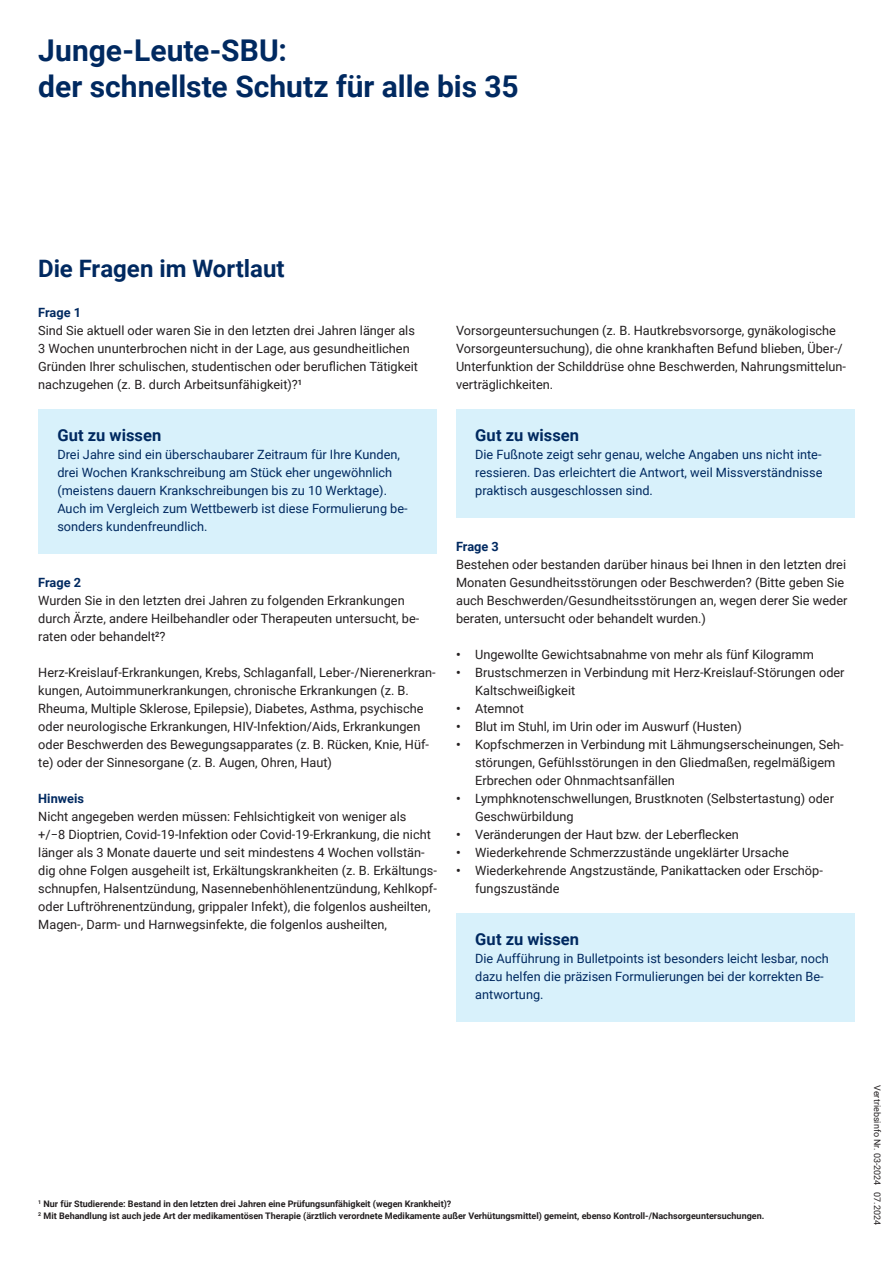
<style>
.page{position:relative;width:893px;height:1263px;background:#fff}
.page>*{position:absolute;margin:0;border:0;box-sizing:border-box;transform-origin:0 0}
.t1{font:700 30px/36px "Roboto";color:#002960}
.t2{font:700 24px "Roboto";color:#002960}
.t3{font:700 16.5px "Roboto";color:#002960}
.t4{font:12.75px/18px "Roboto";color:#231f20}
.t5{font:12.75px/18px "Roboto";color:#002960}
.t6{font:700 12.75px "Roboto";color:#002960}
.t7{font:700 9px/12px "Roboto";color:#231f20}
.t8{font:9px "Roboto";color:#231f20}
.s1{font-weight:700}
</style>
<div class="page">
<div style="left:38px;top:409px;width:399px;height:144px;background:#d8f1fb"></div>
<div style="left:456px;top:409px;width:399px;height:108px;background:#d8f1fb"></div>
<div style="left:456px;top:913px;width:399px;height:108px;background:#d8f1fb"></div>
<h1 class="t1" style="left:38px;top:31px;width:482px">Junge-Leute-SBU:<br>der schnellste Schutz für alle bis 35</h1>
<h2 class="t2" style="left:38px;top:252px;width:248px">Die Fragen im Wortlaut</h2>
<p class="t6" style="left:38px;top:303px;width:44px">Frage 1</p>
<p class="t4" style="left:38px;top:321px;width:381px">Sind Sie aktuell oder waren Sie in den letzten drei Jahren länger als 3 Wochen ununterbrochen nicht in der Lage, aus gesundheitlichen Gründen Ihrer schulischen, studentischen oder beruflichen Tätigkeit nachzugehen (z. B. durch Arbeitsunfähigkeit)?<sup>1</sup></p>
<p class="t3" style="left:57px;top:423px;width:106px">Gut zu wissen</p>
<p class="t5" style="left:57px;top:445px;width:352px">Drei Jahre sind ein überschaubarer Zeitraum für Ihre Kunden, drei Wochen Krankschreibung am Stück eher ungewöhnlich (meistens dauern Krankschreibungen bis zu 10 Werktage).<br>Auch im Vergleich zum Wettbewerb ist diese Formulierung be&shy;sonders kundenfreundlich.</p>
<p class="t6" style="left:38px;top:573px;width:44px">Frage 2</p>
<p class="t4" style="left:38px;top:591px;width:382px">Wurden Sie in den letzten drei Jahren zu folgenden Erkrankungen durch Ärzte, andere Heilbehandler oder Therapeuten untersucht, be&shy;raten oder behandelt<sup>2</sup>?</p>
<p class="t4" style="left:38px;top:663px;width:399px">Herz-Kreislauf-Erkrankungen, Krebs, Schlaganfall, Leber-/Nierenerkran&shy;kungen, Autoimmunerkrankungen, chronische Erkrankungen (z. B.<br>Rheuma, Multiple Sklerose, Epilepsie), Diabetes, Asthma, psychische oder neurologische Erkrankungen, HIV-Infektion/Aids, Erkrankungen oder Beschwerden des Bewegungsapparates (z. B. Rücken, Knie, Hüf&shy;te) oder der Sinnesorgane (z. B. Augen, Ohren, Haut)</p>
<p class="t6" style="left:38px;top:789px;width:47px">Hinweis</p>
<p class="t4" style="left:38px;top:807px;width:400px">Nicht angegeben werden müssen: Fehlsichtigkeit von weniger als<br>+/−8 Dioptrien, Covid-19-Infektion oder Covid-19-Erkrankung, die nicht länger als 3 Monate dauerte und seit mindestens 4 Wochen vollstän&shy;dig ohne Folgen ausgeheilt ist, Erkältungskrankheiten (z. B. Erkältungs&shy;schnupfen, Halsentzündung, Nasennebenhöhlenentzündung, Kehlkopf&shy;oder Luftröhrenentzündung, grippaler Infekt), die folgenlos ausheilten, Magen-, Darm- und Harnwegsinfekte, die folgenlos ausheilten,</p>
<p class="t4" style="left:456px;top:321px;width:391px">Vorsorgeuntersuchungen (z. B. Hautkrebsvorsorge, gynäkologische Vorsorgeuntersuchung), die ohne krankhaften Befund blieben, Über-/ Unterfunktion der Schilddrüse ohne Beschwerden, Nahrungsmittelun&shy;verträglichkeiten.</p>
<p class="t3" style="left:475px;top:423px;width:106px">Gut zu wissen</p>
<p class="t5" style="left:475px;top:445px;width:349px;text-align:justify">Die Fußnote zeigt sehr genau, welche Angaben uns nicht inte&shy;ressieren. Das erleichtert die Antwort, weil Missverständnisse praktisch ausgeschlossen sind.</p>
<p class="t6" style="left:456px;top:537px;width:44px">Frage 3</p>
<p class="t4" style="left:456px;top:555px;width:393px">Bestehen oder bestanden darüber hinaus bei Ihnen in den letzten drei Monaten Gesundheitsstörungen oder Beschwerden? (Bitte geben Sie auch Beschwerden/Gesundheitsstörungen an, wegen derer Sie weder beraten, untersucht oder behandelt wurden.)</p>
<p class="t4" style="left:456px;top:645px;width:359px"><span class="s1">•</span> Ungewollte Gewichtsabnahme von mehr als fünf Kilogramm</p>
<p class="t4" style="left:475px;top:663px;width:371px;text-indent:-19px"><span class="s1">•</span> Brustschmerzen in Verbindung mit Herz-Kreislauf-Störungen oder<br>Kaltschweißigkeit</p>
<p class="t4" style="left:456px;top:699px;width:69px"><span class="s1">•</span> Atemnot</p>
<p class="t4" style="left:456px;top:717px;width:287px"><span class="s1">•</span> Blut im Stuhl, im Urin oder im Auswurf (Husten)</p>
<p class="t4" style="left:475px;top:735px;width:370px;text-indent:-19px"><span class="s1">•</span> Kopfschmerzen in Verbindung mit Lähmungserscheinungen, Seh&shy;störungen, Gefühlsstörungen in den Gliedmaßen, regelmäßigem<br>Erbrechen oder Ohnmachtsanfällen</p>
<p class="t4" style="left:475px;top:789px;width:360px;text-indent:-19px"><span class="s1">•</span> Lymphknotenschwellungen, Brustknoten (Selbstertastung) oder<br>Geschwürbildung</p>
<p class="t4" style="left:456px;top:825px;width:284px"><span class="s1">•</span> Veränderungen der Haut bzw. der Leberflecken</p>
<p class="t4" style="left:456px;top:843px;width:334px"><span class="s1">•</span> Wiederkehrende Schmerzzustände ungeklärter Ursache</p>
<p class="t4" style="left:475px;top:861px;width:349px;text-indent:-19px"><span class="s1">•</span> Wiederkehrende Angstzustände, Panikattacken oder Erschöp&shy;fungszustände</p>
<p class="t3" style="left:475px;top:927px;width:106px">Gut zu wissen</p>
<p class="t5" style="left:475px;top:949px;width:355px">Die Aufführung in Bulletpoints ist besonders leicht lesbar, noch dazu helfen die präzisen Formulierungen bei der korrekten Be&shy;antwortung.</p>
<p class="t7" style="left:38px;top:1197px;width:728px"><sup>1</sup> Nur für Studierende: Bestand in den letzten drei Jahren eine Prüfungsunfähigkeit (wegen Krankheit)?<br><sup>2</sup> Mit Behandlung ist auch jede Art der medikamentösen Therapie (ärztlich verordnete Medikamente außer Verhütungsmittel) gemeint, ebenso Kontroll-/Nachsorgeuntersuchungen.</p>
<p class="t8" style="left:884px;top:1085px;width:141px;rotate:90deg">Vertriebsinfo Nr. 03-2024 07.2024</p>
</div>
